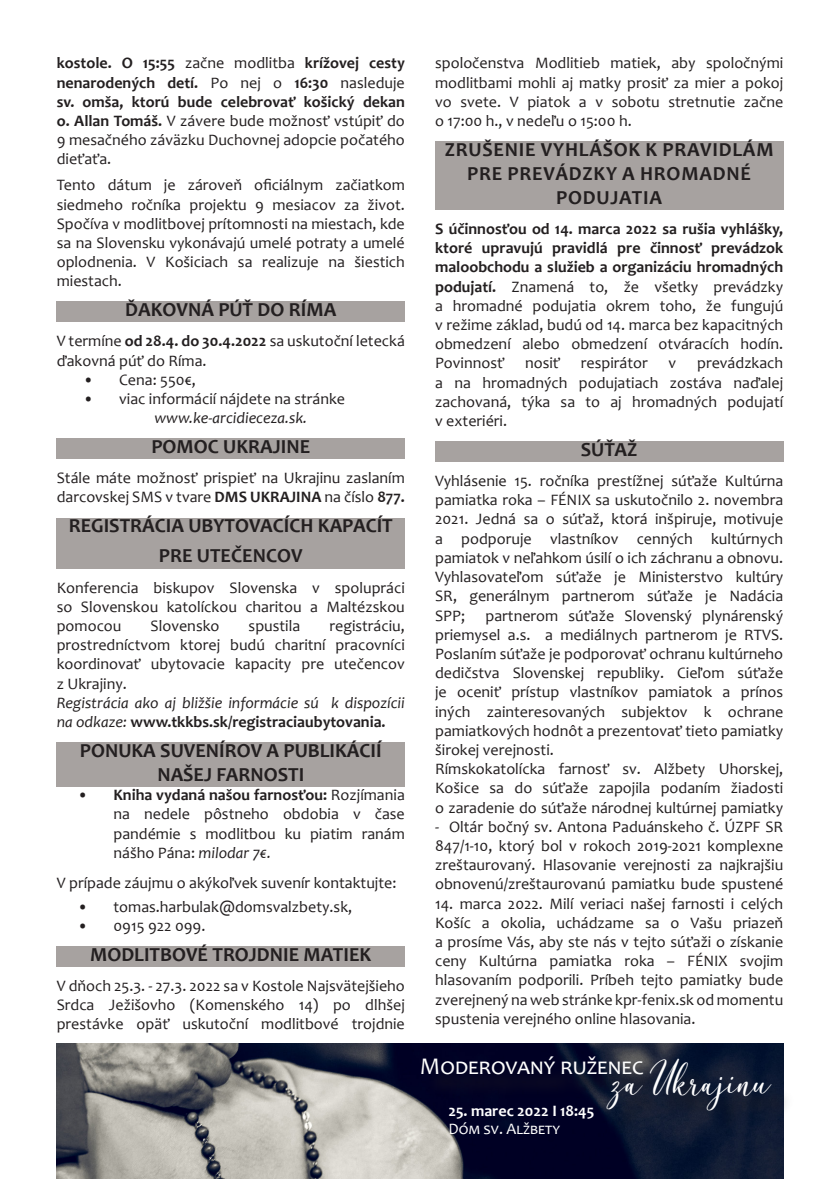
<style>
.page{position:relative;width:840px;height:1191px;background:#fff}
.page>*{position:absolute;margin:0;border:0;box-sizing:border-box;transform-origin:0 0}
.t1{font:44px "Caroline";color:#fff}
.t2{font:24px "Candara";color:#fff}
.t3{font:700 20px/30px "Candara";color:#231f20;text-align:center}
.t4{font:700 20px/24px "Candara";letter-spacing:.04em;color:#231f20;text-align:center}
.t5{font:16px/19.2px "Candara";color:#231f20;text-align:justify}
.t6{font:italic 16px/19.2px "Candara";color:#231f20}
.t7{font:700 16px "Candara";color:#fff}
.t8{font:16px "Candara";color:#fff}
.s1{font-weight:700}
.s2{font-weight:700;font-style:normal}
.s3{font-style:italic}
</style>
<div class="page">
<div style="left:57px;top:302px;width:347px;height:20px;background:#a7a2a0"></div>
<div style="left:57px;top:439px;width:347px;height:20px;background:#a7a2a0"></div>
<div style="left:57px;top:518px;width:347px;height:50px;background:#a7a2a0"></div>
<div style="left:57px;top:742px;width:347px;height:44px;background:#a7a2a0"></div>
<div style="left:57px;top:946px;width:347px;height:20px;background:#a7a2a0"></div>
<div style="left:435px;top:141px;width:347px;height:68px;background:#a7a2a0"></div>
<div style="left:435px;top:441px;width:347px;height:20px;background:#a7a2a0"></div>
<img style="left:57px;top:1043px;width:725px;height:135px">
<div style="left:425px;top:1061px;width:369px;height:74px;background:#231f20;opacity:.75"></div>
<p class="t5" style="left:57px;top:53px;width:349px"><span class="s1">kostole. O 15:55</span> začne modlitba <span class="s1">krížovej cesty nenarodených detí.</span> Po nej o <span class="s1">16:30</span> nasleduje <span class="s1">sv. omša, ktorú bude celebrovať košický dekan o. Allan Tomáš.</span> V závere bude možnosť vstúpiť do 9 mesačného záväzku Duchovnej adopcie počatého dieťaťa.</p>
<p class="t5" style="left:57px;top:175px;width:349px">Tento dátum je zároveň oficiálnym začiatkom siedmeho ročníka projektu 9 mesiacov za život.<br>Spočíva v modlitbovej prítomnosti na miestach, kde sa na Slovensku vykonávajú umelé potraty a umelé oplodnenia. V Košiciach sa realizuje na šiestich miestach.</p>
<p class="t3" style="left:125px;top:295px;width:212px">ĎAKOVNÁ PÚŤ DO RÍMA</p>
<p class="t5" style="left:57px;top:331px;width:349px">V termíne <span class="s1">od 28.4. do 30.4.2022</span> sa uskutoční letecká ďakovná púť do Ríma.</p>
<p class="t5" style="left:83px;top:370px;width:114px">• Cena: 550€,</p>
<p class="t5" style="left:83px;top:389px;width:263px">• viac informácií nájdete na stránke</p>
<p class="t6" style="left:154px;top:408px;width:154px">www.ke-arcidieceza.sk.</p>
<p class="t3" style="left:151px;top:431px;width:160px">POMOC UKRAJINE</p>
<p class="t5" style="left:57px;top:468px;width:349px">Stále máte možnosť prispieť na Ukrajinu zaslaním darcovskej SMS v tvare <span class="s1">DMS UKRAJINA</span> na číslo <span class="s1">877.</span></p>
<p class="t3" style="left:69px;top:511px;width:325px">REGISTRÁCIA UBYTOVACÍCH KAPACÍT<br>PRE UTEČENCOV</p>
<p class="t5" style="left:57px;top:577px;width:349px">Konferencia biskupov Slovenska v spolupráci so Slovenskou katolíckou charitou a Maltézskou pomocou</p>
<p class="t5" style="left:150px;top:616px;width:70px">Slovensko</p>
<p class="t5" style="left:248px;top:616px;width:53px">spustila</p>
<p class="t5" style="left:57px;top:616px;width:349px;text-indent:272px">registráciu, prostredníctvom ktorej budú charitní pracovníci koordinovať ubytovacie kapacity pre utečencov z Ukrajiny.</p>
<p class="t6" style="left:57px;top:693px;width:349px">Registrácia ako aj bližšie informácie sú k dispozícii na odkaze: <span class="s2">www.tkkbs.sk/registraciaubytovania.</span></p>
<p class="t3" style="left:80px;top:738px;width:303px;line-height:24px">PONUKA SUVENÍROV A PUBLIKÁCIÍ<br>NAŠEJ FARNOSTI</p>
<p class="t5" style="left:113px;top:785px;width:293px;text-indent:-36px"><span class="s1">• Kniha vydaná našou farnosťou:</span> Rozjímania na nedele pôstneho obdobia v čase pandémie s modlitbou ku piatim ranám nášho Pána: <span class="s3">milodar 7€.</span></p>
<p class="t5" style="left:57px;top:873px;width:341px">V prípade záujmu o akýkoľvek suvenír kontaktujte:</p>
<p class="t5" style="left:77px;top:897px;width:276px">• tomas.harbulak@domsvalzbety.sk,</p>
<p class="t5" style="left:77px;top:916px;width:129px">• 0915 922 099.</p>
<p class="t3" style="left:90px;top:939px;width:282px">MODLITBOVÉ TROJDNIE MATIEK</p>
<p class="t5" style="left:57px;top:976px;width:349px">V dňoch 25.3. - 27.3. 2022 sa v Kostole Najsvätejšieho Srdca Ježišovho (Komenského 14) po dlhšej prestávke opäť uskutoční modlitbové trojdnie</p>
<p class="t5" style="left:435px;top:53px;width:349px">spoločenstva Modlitieb matiek, aby spoločnými modlitbami mohli aj matky prosiť za mier a pokoj vo svete. V piatok a v sobotu stretnutie začne o 17:00 h., v nedeľu o 15:00 h.</p>
<p class="t4" style="left:444px;top:137px;width:330px">ZRUŠENIE VYHLÁŠOK K PRAVIDLÁM<br>PRE PREVÁDZKY A HROMADNÉ<br>PODUJATIA</p>
<p class="t5" style="left:435px;top:219px;width:349px"><span class="s1">S účinnosťou od 14. marca 2022 sa rušia vyhlášky, ktoré upravujú pravidlá pre činnosť prevádzok maloobchodu a služieb a organizáciu hromadných podujatí.</span> Znamená to, že všetky prevádzky a hromadné podujatia okrem toho, že fungujú v režime základ, budú od 14. marca bez kapacitných obmedzení alebo obmedzení otváracích hodín.<br>Povinnosť</p>
<p class="t5" style="left:435px;top:353px;width:349px;text-indent:262px">prevádzkach a na hromadných podujatiach zostáva naďalej zachovaná, týka sa to aj hromadných podujatí v exteriéri.</p>
<p class="t3" style="left:580px;top:434px;width:58px">SÚŤAŽ</p>
<p class="t5" style="left:435px;top:471px;width:349px">Vyhlásenie 15. ročníka prestížnej súťaže Kultúrna pamiatka roka – FÉNIX sa uskutočnilo 2. novembra 2021. Jedná sa o súťaž, ktorá inšpiruje, motivuje a podporuje vlastníkov cenných kultúrnych pamiatok v neľahkom úsilí o ich záchranu a obnovu.<br>Vyhlasovateľom súťaže je Ministerstvo kultúry SR, generálnym partnerom súťaže je Nadácia SPP;</p>
<p class="t5" style="left:525px;top:353px;width:36px">nosiť</p>
<p class="t5" style="left:580px;top:353px;width:68px">respirátor</p>
<p class="t5" style="left:668px;top:353px;width:9px">v</p>
<p class="t5" style="left:435px;top:605px;width:349px;text-indent:50px">partnerom súťaže Slovenský plynárenský priemysel a.s. a mediálnych partnerom je RTVS.<br>Poslaním súťaže je podporovať ochranu kultúrneho dedičstva Slovenskej republiky. Cieľom súťaže je oceniť prístup vlastníkov pamiatok a prínos iných zainteresovaných subjektov k ochrane pamiatkových hodnôt a prezentovať tieto pamiatky širokej verejnosti.</p>
<p class="t5" style="left:435px;top:759px;width:349px">Rímskokatolícka farnosť sv. Alžbety Uhorskej, Košice sa do súťaže zapojila podaním žiadosti o zaradenie do súťaže národnej kultúrnej pamiatky</p>
<p class="t5" style="left:435px;top:817px;width:349px">- Oltár bočný sv. Antona Paduánskeho č. ÚZPF SR 847/1-10, ktorý bol v rokoch 2019-2021 komplexne zreštaurovaný. Hlasovanie verejnosti za najkrajšiu obnovenú/zreštaurovanú pamiatku bude spustené</p>
<p class="t5" style="left:435px;top:893px;width:349px">14. marca 2022. Milí veriaci našej farnosti i celých Košíc a okolia, uchádzame sa o Vašu priazeň a prosíme Vás, aby ste nás v tejto súťaži o získanie ceny Kultúrna pamiatka roka – FÉNIX svojim hlasovaním podporili. Príbeh tejto pamiatky bude zverejnený na web stránke kpr-fenix.sk od momentu spustenia verejného online hlasovania.</p>
<p class="t2" style="left:420px;top:1051px;width:225px">Moderovaný ruženec</p>
<p class="t1" style="left:609px;top:1051px;width:159px">za Ukrajinu</p>
<p class="t7" style="left:448px;top:1100px;width:147px">25. marec 2022 I 18:45</p>
<p class="t8" style="left:448px;top:1118px;width:113px">Dóm sv. Alžbety</p>
</div>
